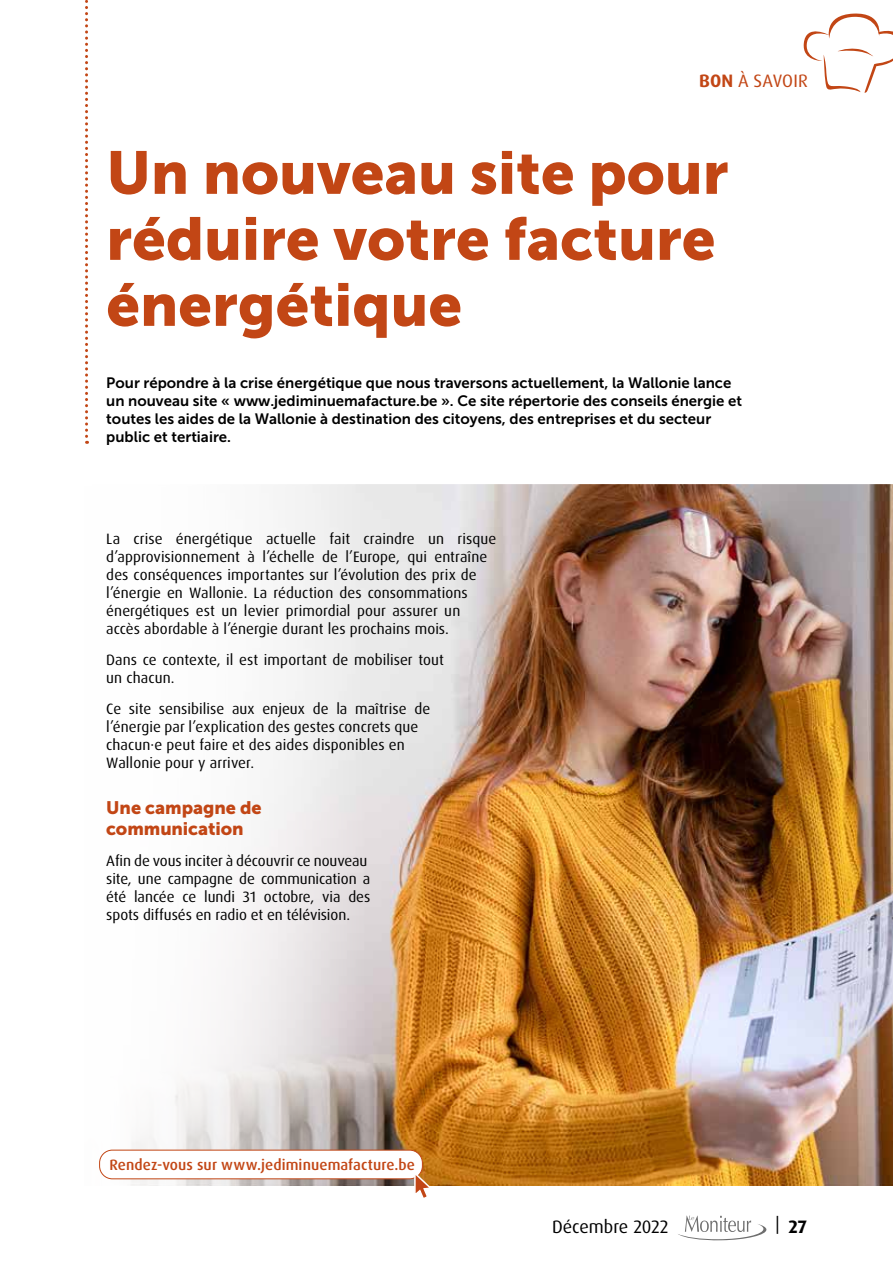
<style>
.page{position:relative;width:893px;height:1263px;background:#fff}
.page>*{position:absolute;margin:0;border:0;box-sizing:border-box;transform-origin:0 0}
.t1{font:60px/66px "Museo Sans 900";color:#c24615}
.t2{font:18px/21px "Museo Sans 900";letter-spacing:-.005em;color:#c24615}
.t3{font:18px "Dax Pro";color:#000}
.t4{font:18px "Dax Pro";letter-spacing:.01em;color:#c24615}
.t5{font:700 18px "Dax Pro";color:#000}
.t6{font:15px/18px "Dax Pro";letter-spacing:.005em;color:#000}
.t7{font:15px/18px "Museo Sans 700";color:#000}
.t8{font:500 15px "Dax Pro";letter-spacing:.005em;color:#c24615}
.s1{font-weight:700}
</style>
<div class="page">
<img style="left:99px;top:485px;width:794px;height:701px">
<svg style="left:803px;top:13px;width:90px;height:80px"></svg>
<svg style="left:678px;top:1215px;width:89px;height:26px"></svg>
<div style="left:100px;top:1150px;width:322px;height:29px;background:#fff;border-radius:13px"></div>
<div style="left:99px;top:1150px;width:324px;height:29px;border:1px solid #c24615;border-radius:13px"></div>
<svg style="left:413px;top:1170px;width:21px;height:28px"></svg>
<svg style="left:85px;top:0;width:3px;height:444px"></svg>
<p class="t4" style="left:699px;top:69px;width:110px"><span class="s1">BON</span> À SAVOIR</p>
<h1 class="t1" style="left:106px;top:140px;width:624px">Un nouveau site pour réduire votre facture énergétique</h1>
<p class="t7" style="left:106px;top:373px;width:637px">Pour répondre à la crise énergétique que nous traversons actuellement, la Wallonie lance un nouveau site « www.jediminuemafacture.be ». Ce site répertorie des conseils énergie et toutes les aides de la Wallonie à destination des citoyens, des entreprises et du secteur public et tertiaire.</p>
<p class="t6" style="left:106px;top:530px;width:391px">La crise énergétique actuelle fait craindre un risque d’approvisionnement à l’échelle de l’Europe, qui entraîne des conséquences importantes sur l’évolution des prix de l’énergie en Wallonie. La réduction des consommations énergétiques est un levier primordial pour assurer un accès abordable à l’énergie durant les prochains mois.</p>
<p class="t6" style="left:106px;top:651px;width:339px">Dans ce contexte, il est important de mobiliser tout un chacun.</p>
<p class="t6" style="left:106px;top:700px;width:325px">Ce site sensibilise aux enjeux de la maîtrise de l’énergie par l’explication des gestes concrets que chacun·e peut faire et des aides disponibles en Wallonie pour y arriver.</p>
<p class="t2" style="left:106px;top:797px;width:157px">Une campagne de communication</p>
<p class="t6" style="left:106px;top:852px;width:266px">Afin de vous inciter à découvrir ce nouveau site, une campagne de communication a été lancée ce lundi 31 octobre, via des spots diffusés en radio et en télévision.</p>
<p class="t8" style="left:109px;top:1155px;width:307px">Rendez-vous sur www.jediminuemafacture.be</p>
<p class="t3" style="left:552px;top:1215px;width:118px">Décembre 2022</p>
<p class="t5" style="left:775px;top:1215px;width:33px"><sup>|</sup> 27</p>
</div>
